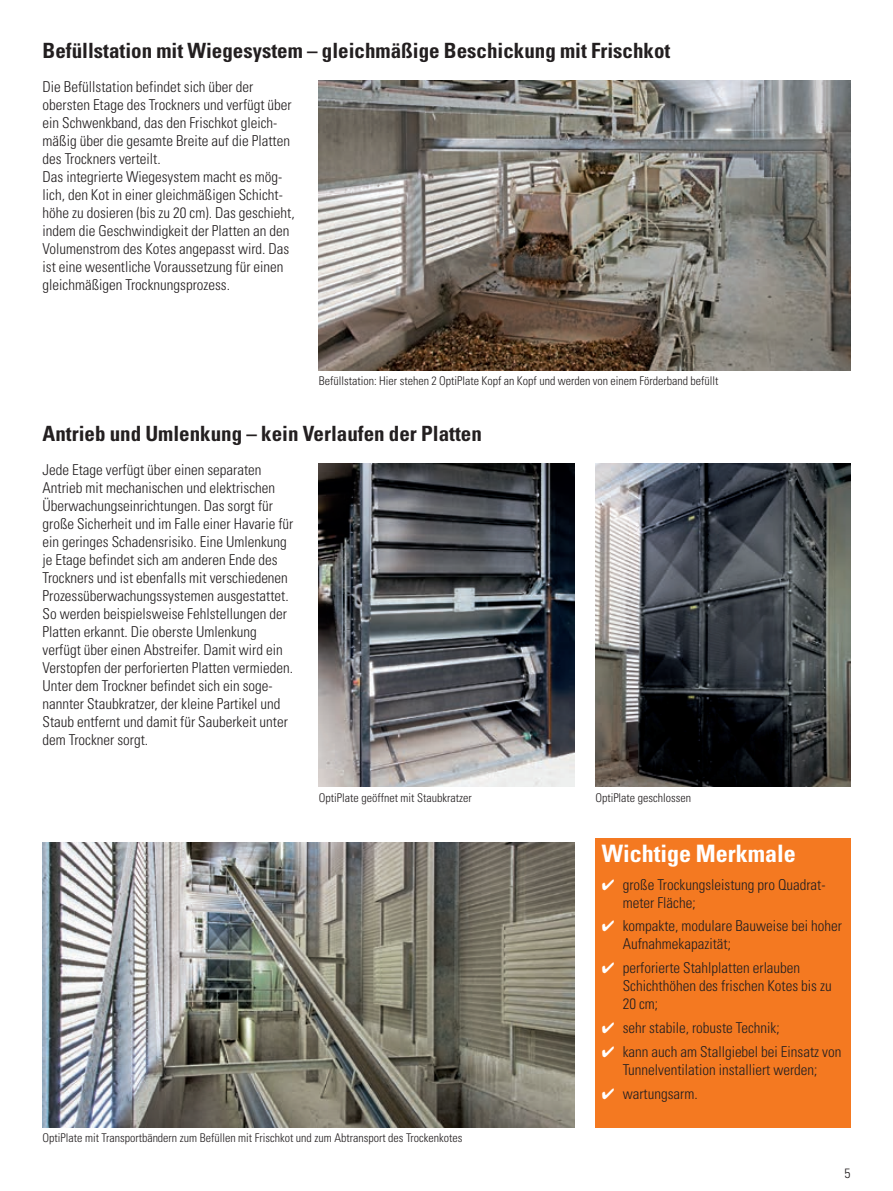
<style>
.page{position:relative;width:893px;height:1191px;background:#fff}
.page>*{position:absolute;margin:0;border:0;box-sizing:border-box;transform-origin:0 0}
.t1{font:700 condensed 24px "Univers LT Std";color:#fff}
.t2{font:700 condensed 21px "Univers LT Std";color:#231f20}
.t3{font:300 condensed 15px/18px "Univers LT Std";color:#231f20}
.t4{font:300 condensed 13.5px "Univers LT Std";color:#231f20}
.t5{font:300 condensed 12px "Univers LT Std";color:#231f20}
.s1{color:#fff}
</style>
<div class="page">
<img style="left:595px;top:463px;width:255px;height:324px">
<img style="left:319px;top:463px;width:255px;height:324px">
<img style="left:43px;top:842px;width:531px;height:285px">
<img style="left:319px;top:81px;width:531px;height:289px">
<div style="left:595px;top:838px;width:255px;height:289px;background:#f47921"></div>
<h2 class="t2" style="left:43px;top:37px;width:629px">Befüllstation mit Wiegesystem – gleichmäßige Beschickung mit Frischkot</h2>
<p class="t3" style="left:43px;top:77px;width:254px">Die Befüllstation befindet sich über der obersten Etage des Trockners und verfügt über ein Schwenkband, das den Frischkot gleich&shy;mäßig über die gesamte Breite auf die Platten des Trockners verteilt.<br>Das integrierte Wiegesystem macht es mög&shy;lich, den Kot in einer gleichmäßigen Schicht&shy;höhe zu dosieren (bis zu 20 cm). Das geschieht, indem die Geschwindigkeit der Platten an den Volumenstrom des Kotes angepasst wird. Das ist eine wesentliche Voraussetzung für einen gleichmäßigen Trocknungsprozess.</p>
<p class="t5" style="left:319px;top:374px;width:401px">Befüllstation: Hier stehen 2 OptiPlate Kopf an Kopf und werden von einem Förderband befüllt</p>
<h2 class="t2" style="left:43px;top:420px;width:441px">Antrieb und Umlenkung – kein Verlaufen der Platten</h2>
<p class="t3" style="left:43px;top:460px;width:252px">Jede Etage verfügt über einen separaten Antrieb mit mechanischen und elektrischen Überwachungseinrichtungen. Das sorgt für große Sicherheit und im Falle einer Havarie für ein geringes Schadensrisiko. Eine Umlenkung je Etage befindet sich am anderen Ende des Trockners und ist ebenfalls mit verschiedenen Prozessüberwachungssystemen ausgestattet.<br>So werden beispielsweise Fehlstellungen der Platten erkannt. Die oberste Umlenkung verfügt über einen Abstreifer. Damit wird ein Verstopfen der perforierten Platten vermieden.<br>Unter dem Trockner befindet sich ein soge&shy;nannter Staubkratzer, der kleine Partikel und Staub entfernt und damit für Sauberkeit unter dem Trockner sorgt.</p>
<p class="t5" style="left:319px;top:790px;width:154px">OptiPlate geöffnet mit Staubkratzer</p>
<p class="t5" style="left:595px;top:790px;width:97px">OptiPlate geschlossen</p>
<h1 class="t1" style="left:602px;top:838px;width:196px">Wichtige Merkmale</h1>
<p class="t3" style="left:623px;top:875px;width:204px;text-indent:-21px"><span class="s1">✔</span> große Trockungsleistung pro Quadrat&shy;meter Fläche;</p>
<p class="t3" style="left:623px;top:917px;width:221px;text-indent:-21px"><span class="s1">✔</span> kompakte, modulare Bauweise bei hoher<br>Aufnahmekapazität;</p>
<p class="t3" style="left:623px;top:959px;width:211px;text-indent:-21px"><span class="s1">✔</span> perforierte Stahlplatten erlauben<br>Schichthöhen des frischen Kotes bis zu<br>20 cm;</p>
<p class="t3" style="left:602px;top:1018px;width:179px"><span class="s1">✔</span> sehr stabile, robuste Technik;</p>
<p class="t3" style="left:602px;top:1042px;width:241px;text-align:center"><span class="s1">✔</span> kann auch am Stallgiebel bei Einsatz von<br>Tunnelventilation installiert werden;</p>
<p class="t3" style="left:602px;top:1084px;width:97px"><span class="s1">✔</span> wartungsarm.</p>
<p class="t5" style="left:43px;top:1130px;width:421px">OptiPlate mit Transportbändern zum Befüllen mit Frischkot und zum Abtransport des Trockenkotes</p>
<p class="t4" style="left:844px;top:1165px;width:7px">5</p>
</div>
